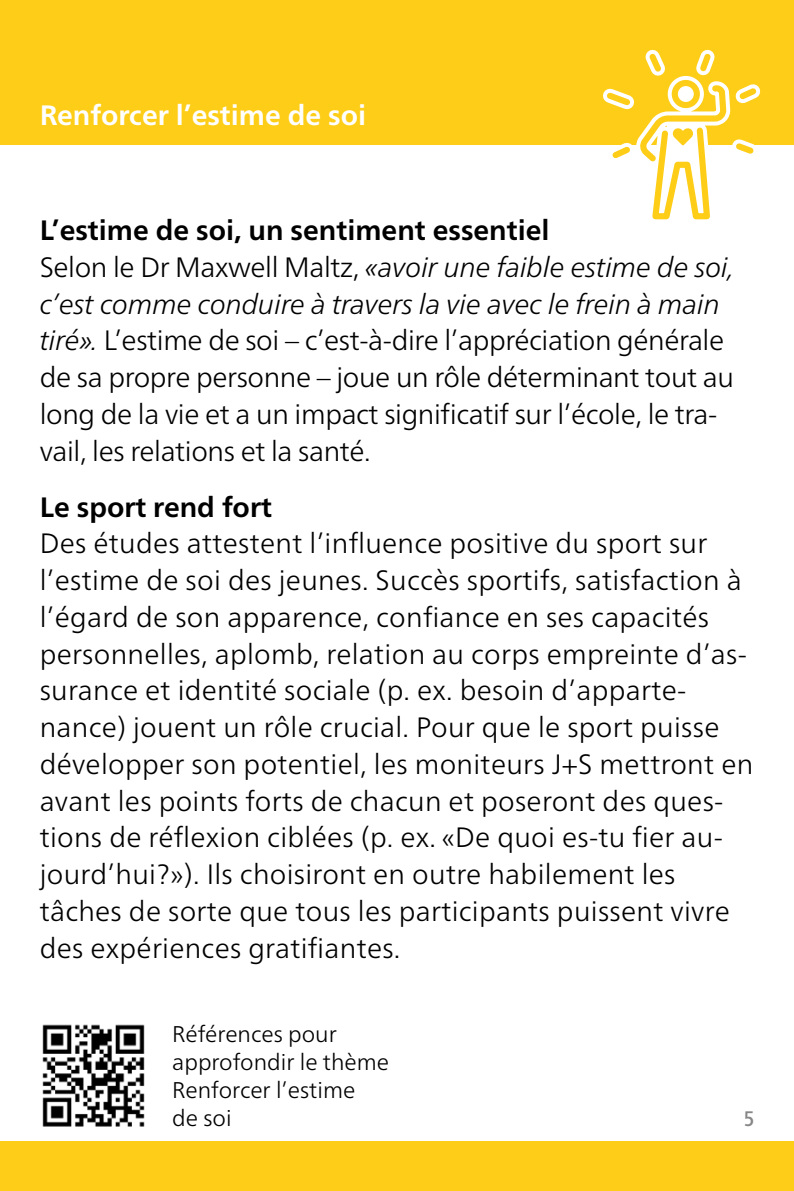
<style>
.page{position:relative;width:794px;height:1191px;background:#fff}
.page>*{position:absolute;margin:0;border:0;box-sizing:border-box;transform-origin:0 0}
._03_Grundtext{font:300 28px/36.8px "Frutiger Neue LT Pro";letter-spacing:.01em;color:#000}
._03_Grundtext-2{font:300 28px/36.8px "Frutiger Neue LT Pro";letter-spacing:-.015em;color:#000}
._02_Untertitel{font:700 28px "Frutiger Neue LT Pro";color:#000}
.t1{font:700 28px "Frutiger Neue LT Pro";color:#fff}
._03_Grundtext-3{font:300 22.75px/28px "Frutiger Neue LT Pro";color:#000}
.t2{font:500 condensed 21px "Frutiger Neue LT Pro";color:#868786}
.s1{font-style:italic}
</style>
<div class="page">
<div style="left:0;top:0;width:794px;height:145px;background:#fecd17"></div>
<svg style="left:603px;top:50px;width:157px;height:170px"></svg>
<div style="left:0;top:1141px;width:794px;height:50px;background:#fecd17"></div>
<img style="left:42px;top:1024px;width:103px;height:103px">
<p class="t1" style="left:40px;top:99px;width:328px">Renforcer l’estime de soi</p>
<p class="_02_Untertitel" style="left:40px;top:214px;width:511px">L’estime de soi, un sentiment essentiel</p>
<p class="_03_Grundtext-2" style="left:40px;top:248px;width:696px">Selon le Dr Maxwell Maltz, <span class="s1">«avoir une faible estime de soi, c’est comme conduire à travers la vie avec le frein à main tiré».</span> L’estime de soi – c’est-à-dire l’appréciation générale de sa propre personne – joue un rôle déterminant tout au long de la vie et a un impact significatif sur l’école, le tra&shy;vail, les relations et la santé.</p>
<p class="_02_Untertitel" style="left:40px;top:490px;width:234px">Le sport rend fort</p>
<p class="_03_Grundtext" style="left:40px;top:525px;width:715px">Des études attestent l’influence positive du sport sur l’estime de soi des jeunes. Succès sportifs, satisfaction à l’égard de son apparence, confiance en ses capacités personnelles, aplomb, relation au corps empreinte d’as&shy;surance et identité sociale (p. ex. besoin d’apparte&shy;nance) jouent un rôle crucial. Pour que le sport puisse développer son potentiel, les moniteurs J+S mettront en avant les points forts de chacun et poseront des ques&shy;tions de réflexion ciblées (p. ex. «De quoi es-tu fier au&shy;jourd’hui?»). Ils choisiront en outre habilement les tâches de sorte que tous les participants puissent vivre des expériences gratifiantes.</p>
<p class="_03_Grundtext-3" style="left:172px;top:1020px;width:218px">Références pour approfondir le thème</p>
<p class="_03_Grundtext-3" style="left:172px;top:1076px;width:185px">Renforcer l’estime de soi</p>
<p class="t2" style="left:743px;top:1106px;width:12px">5</p>
</div>
